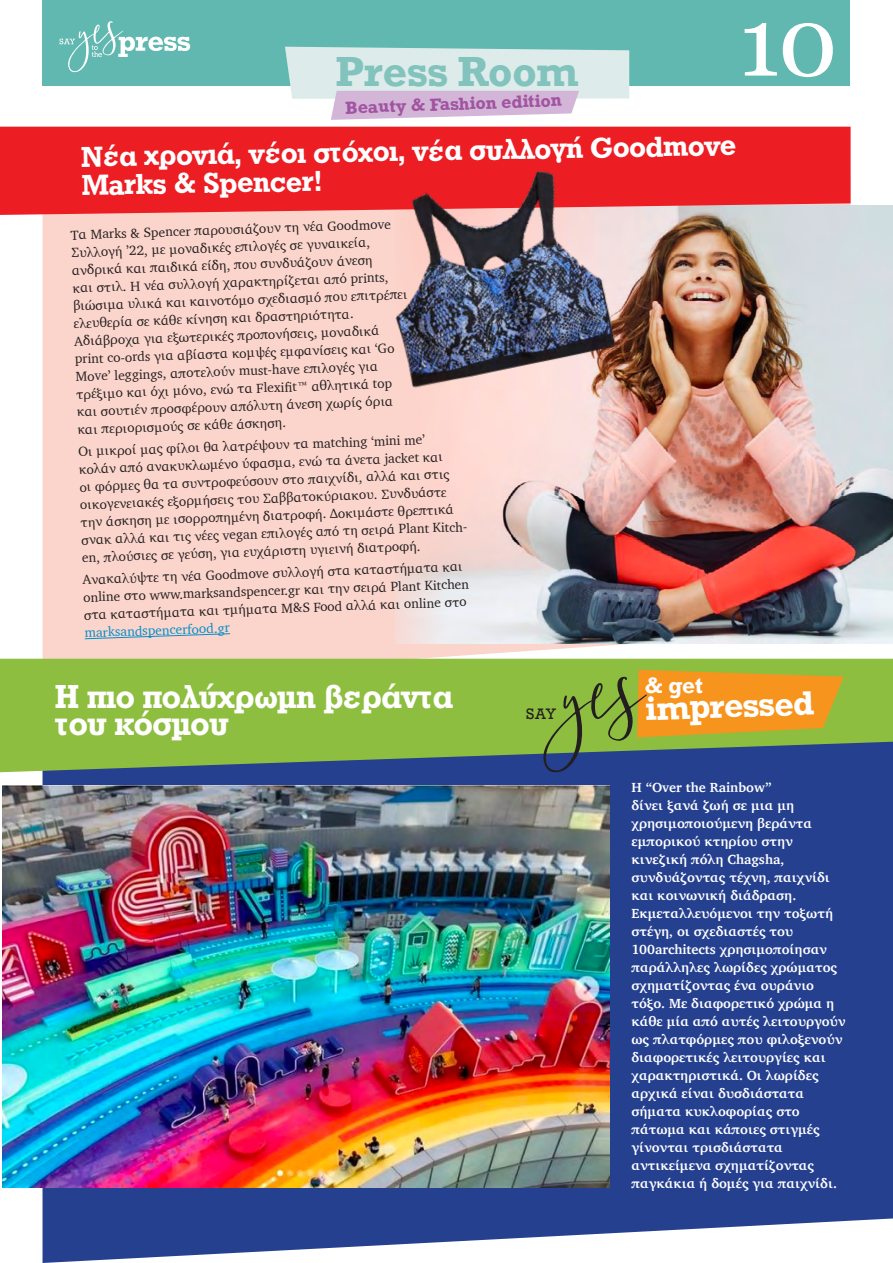
<style>
.page{position:relative;width:893px;height:1263px;background:#fff}
.page>*{position:absolute;margin:0;border:0;box-sizing:border-box;transform-origin:0 0}
.t1{font:97.5px "Georgia";color:#fff}
.t2{font:700 39.6px "Rockwell";color:#82c3bd}
.t3{font:34.5px/27px "UB Rockwell Bold";letter-spacing:-.01em;color:#fff}
.t4{font:700 31.5px "Rockwell";color:#fff}
.t5{font:30px/28.5px "UB Rockwell Bold";color:#fff}
.t6{font:700 21px "Rockwell";color:#fff}
.t7{font:700 16.65px "Rockwell";color:#a154a1}
.t8{font:14.25px "Rockwell";color:#231f20}
.t9{font:13.5px/17.7px "Charter";color:#231f20}
.t10{font:700 13.5px/18px "Charter";color:#fff}
.t11{font:13.5px "Charter";color:#008ec9}
</style>
<div class="page">
<div style="left:43px;top:0;width:807px;height:85px;background:#61b8b0"></div>
<svg style="left:60px;top:21px;width:130px;height:51px"></svg>
<div style="left:43px;top:215px;width:807px;height:444px;background:#fbd5cc"></div>
<img style="left:395px;top:206px;width:498px;height:437px">
<svg style="left:43px;top:772px;width:850px;height:491px;background:#3a539a"></svg>
<div style="left:0;top:127px;width:851px;height:88px;background:#ed1d24"></div>
<svg style="left:84px;top:633px;width:147px;height:7px"></svg>
<svg style="left:0;top:659px;width:893px;height:113px;background:#84b246"></svg>
<svg style="left:543px;top:670px;width:301px;height:103px;background:#988a43"></svg>
<svg style="left:285px;top:47px;width:344px;height:73px;background:#dbdfe6"></svg>
<img style="left:2px;top:785px;width:608px;height:403px">
<img style="left:358px;top:153px;width:271px;height:243px">
<h2 class="t2" style="left:335px;top:46px;width:245px">Press Room</h2>
<p class="t7" style="left:345px;top:97px;width:218px;rotate:-2deg">Beauty &amp; Fashion edition</p>
<h3 class="t5" style="left:81px;top:142px;width:656px;rotate:-1deg">Νέα χρονιά, νέοι στόχοι, νέα συλλογή Goodmove<br>Marks &amp; Spencer!</h3>
<p class="t9" style="left:70px;top:226px;width:336px;rotate:-2deg">Τα Marks &amp; Spencer παρουσιάζουν τη νέα Goodmove Συλλογή ’22, με μοναδικές επιλογές σε γυναικεία, ανδρικά και παιδικά είδη, που συνδυάζουν άνεση<br>και στιλ. Η νέα συλλογή χαρακτηρίζεται από prints, βιώσιμα υλικά και καινοτόμο σχεδιασμό που επιτρέπει ελευθερία σε κάθε κίνηση και δραστηριότητα.<br>Αδιάβροχα για εξωτερικές προπονήσεις, μοναδικά print co-ords για αβίαστα κομψές εμφανίσεις και ‘Go Move’ leggings, αποτελούν must-have επιλογές για τρέξιμο και όχι μόνο, ενώ τα Flexifi t™ αθλητικά top και σουτιέν προσφέρουν απόλυτη άνεση χωρίς όρια και περιορισμούς σε κάθε άσκηση.</p>
<p class="t9" style="left:78px;top:442px;width:390px;rotate:-2deg">Οι μικροί μας φίλοι θα λατρέψουν τα matching ‘mini me’<br>κολάν από ανακυκλωμένο ύφασμα, ενώ τα άνετα jacket και<br>οι φόρμες θα τα συντροφεύσουν στο παιχνίδι, αλλά και στις οικογενειακές εξορμήσεις του Σαββατοκύριακου. Συνδυάστε την άσκηση με ισορροπημένη διατροφή. Δοκιμάστε θρεπτικά σνακ αλλά και τις νέες vegan επιλογές από τη σειρά Plant Kitch&shy;en, πλούσιες σε γεύση, για ευχάριστη υγιεινή διατροφή.</p>
<p class="t9" style="left:82px;top:570px;width:387px;rotate:-2deg">Ανακαλύψτε τη νέα Goodmove συλλογή στα καταστήματα και online στο www.marksandspencer.gr και την σειρά Plant Kitchen στα καταστήματα και τμήματα M&amp;S Food αλλά και online στο</p>
<p class="t11" style="left:84px;top:621px;width:147px;rotate:-2deg">marksandspencerfood.gr</p>
<h1 class="t1" style="left:738px;top:-29px;width:101px">10</h1>
<h3 class="t3" style="left:55px;top:683px;width:399px">Η πιο πολύχρωμη βεράντα του κόσμου</h3>
<h3 class="t6" style="left:645px;top:672px;width:60px">&amp; get</h3>
<h3 class="t4" style="left:644px;top:688px;width:171px;rotate:-2deg">impressed</h3>
<p class="t8" style="left:526px;top:705px;width:32px">SAY</p>
<p class="t10" style="left:631px;top:778px;width:216px">Η “Over the Rainbow”<br>δίνει ξανά ζωή σε μια μη χρησιμοποιούμενη βεράντα εμπορικού κτηρίου στην κινεζική πόλη Chagsha, συνδυάζοντας τέχνη, παιχνίδι και κοινωνική διάδραση.<br>Εκμεταλλευόμενοι την τοξωτή στέγη, οι σχεδιαστές του<br>100architects χρησιμοποίησαν παράλληλες λωρίδες χρώματος σχηματίζοντας ένα ουράνιο τόξο. Με διαφορετικό χρώμα η κάθε μία από αυτές λειτουργούν ως πλατφόρμες που φιλοξενούν διαφορετικές λειτουργίες και χαρακτηριστικά. Οι λωρίδες αρχικά είναι δυσδιάστατα σήματα κυκλοφορίας στο πάτωμα και κάποιες στιγμές γίνονται τρισδιάστατα αντικείμενα σχηματίζοντας παγκάκια ή δομές για παιχνίδι.</p>
</div>
